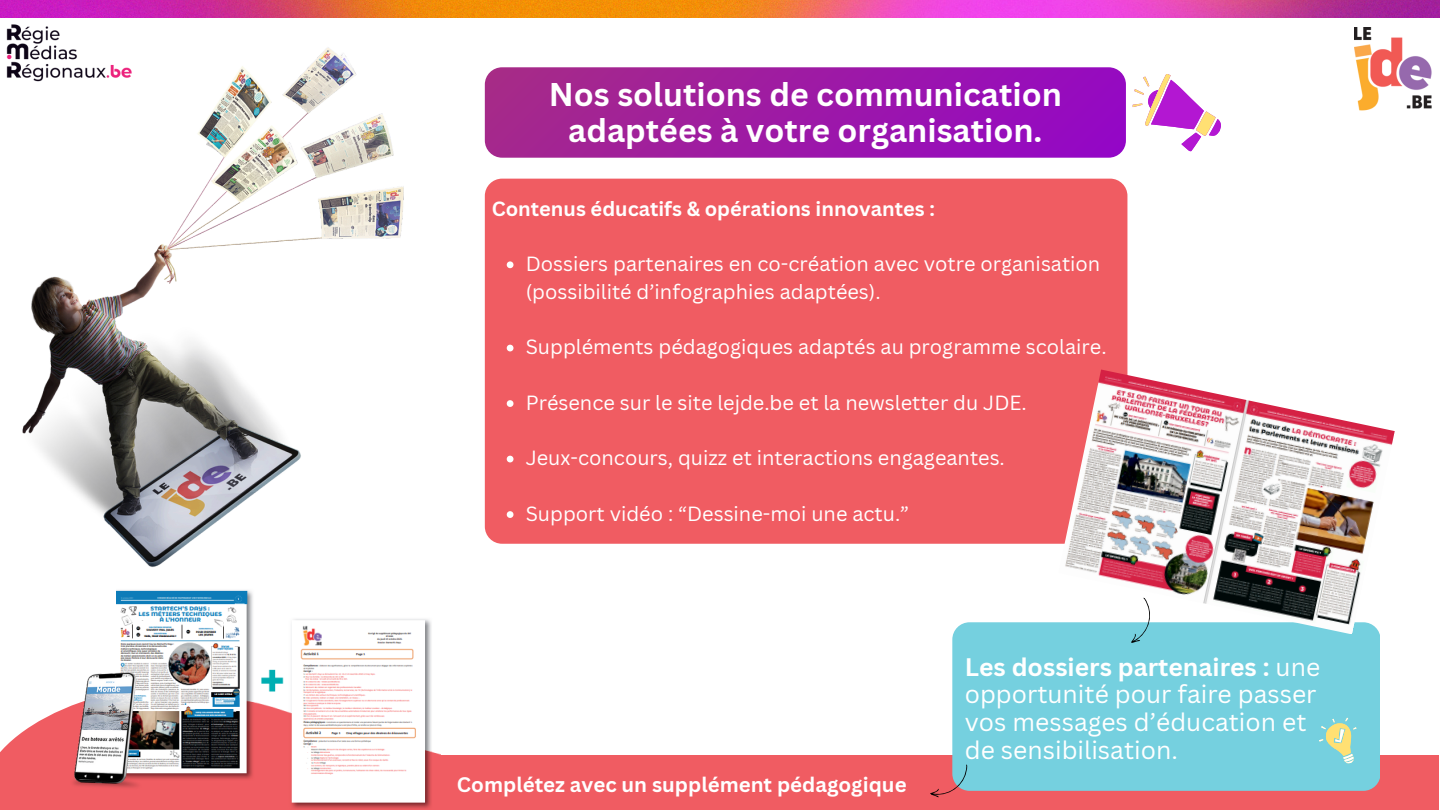
<style>
.page{position:relative;width:1440px;height:810px;background:#fff}
.page>*{position:absolute;margin:0;border:0;box-sizing:border-box;transform-origin:0 0}
.t1{font:700 32px/36px "Canva Sans";color:#fff;text-align:center}
.t2{font:24.7px/27.8px "Canva Sans";color:#fff}
.t3{font:700 20.5px "Canva Sans";color:#fff}
.t4{font:20px/27.8px "Canva Sans";color:#fff}
.t5{font:700 20px "Canva Sans";color:#fff}
.s1{font-weight:700}
</style>
<div class="page">
<img style="left:0;top:0;width:1440px;height:17px">
<img style="left:1354px;top:27px;width:78px;height:84px">
<div style="left:485px;top:67px;width:641px;height:91px;background:linear-gradient(to right,#a62a89,#9408c4);border-radius:17px"></div>
<img style="left:22px;top:47px;width:382px;height:520px">
<div style="left:485px;top:179px;width:642px;height:365px;background:#f05c62;border-radius:17px"></div>
<svg style="left:507px;top:261px;width:6px;height:7px"></svg>
<svg style="left:507px;top:345px;width:6px;height:6px"></svg>
<svg style="left:507px;top:400px;width:6px;height:7px"></svg>
<svg style="left:507px;top:456px;width:6px;height:6px"></svg>
<svg style="left:507px;top:511px;width:6px;height:7px"></svg>
<svg style="left:0;top:714px;width:52px;height:41px;fill:#f05c62"></svg>
<div style="left:0;top:755px;width:1439px;height:55px;background:#f05c62"></div>
<div style="left:952px;top:622px;width:428px;height:169px;background:#75d0df;border-radius:17px"></div>
<svg style="left:1319px;top:717px;width:38px;height:47px"></svg>
<svg style="left:1131px;top:634px;width:12px;height:9px"></svg>
<svg style="left:1132px;top:74px;width:89px;height:78px"></svg>
<img style="left:117px;top:590px;width:324px;height:219px">
<svg style="left:930px;top:764px;width:47px;height:34px"></svg>
<img style="left:52px;top:648px;width:112px;height:149px">
<img style="left:6px;top:24px;width:128px;height:57px">
<img style="left:1058px;top:370px;width:337px;height:264px">
<p class="t1" style="left:549px;top:76px;width:515px">Nos solutions de communication adaptées à votre organisation.</p>
<p class="t5" style="left:492px;top:194px;width:445px">Contenus éducatifs &amp; opérations innovantes :</p>
<p class="t4" style="left:526px;top:250px;width:576px">Dossiers partenaires en co-création avec votre organisation (possibilité d’infographies adaptées).</p>
<p class="t4" style="left:526px;top:333px;width:582px">Suppléments pédagogiques adaptés au programme scolaire.</p>
<h1 class="t4" style="left:526px;top:388px;width:503px">Présence sur le site lejde.be et la newsletter du JDE.</h1>
<p class="t4" style="left:526px;top:444px;width:481px">Jeux-concours, quizz et interactions engageantes.</p>
<h3 class="t4" style="left:526px;top:499px;width:385px">Support vidéo : “Dessine-moi une actu.”</h3>
<p class="t3" style="left:457px;top:770px;width:451px">Complétez avec un supplément pédagogique</p>
<p class="t2" style="left:965px;top:652px;width:357px"><span class="s1">Les dossiers partenaires :</span> une opportunité pour faire passer vos messages d’éducation et de sensibilisation.</p>
</div>
